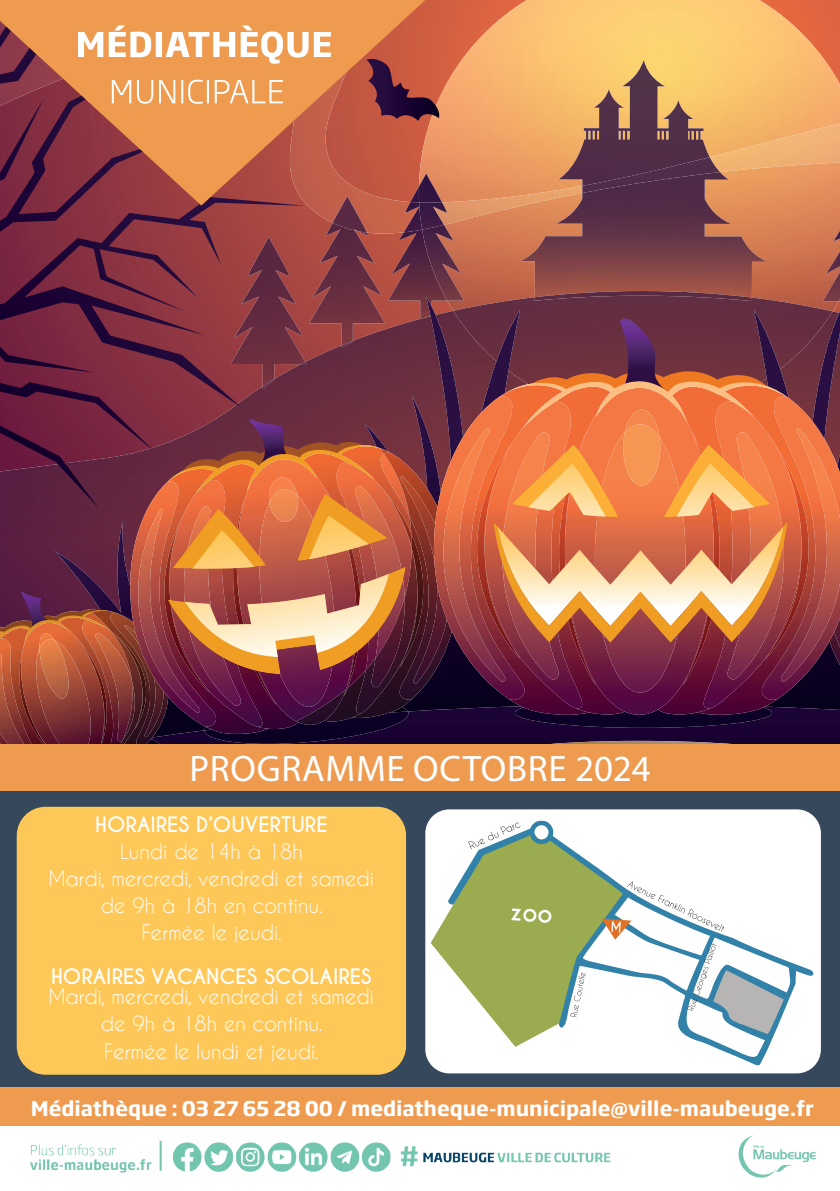
<style>
.page{position:relative;width:840px;height:1191px;background:#fff}
.page>*{position:absolute;margin:0;border:0;box-sizing:border-box;transform-origin:0 0}
.t1{font:37px "Myriad Pro";letter-spacing:.02em;color:#fff}
.t2{font:20px/26.8px "Caviar Dreams";color:#fff;text-align:center}
.t3{font:700 20px "Soho Gothic Pro";color:#fff}
.t4{font:700 20px "Caviar Dreams";color:#fff}
</style>
<div class="page">
<img style="left:463px;top:0;width:376px;height:310px">
<img style="left:463px;top:123px;width:376px;height:102px">
<img style="left:520px;top:296px;width:312px;height:14px">
<img style="left:388px;top:207px;width:30px;height:89px">
<img style="left:418px;top:207px;width:45px;height:89px">
<img style="left:403px;top:207px;width:19px;height:25px">
<img style="left:419px;top:207px;width:28px;height:23px">
<img style="left:309px;top:223px;width:76px;height:87px">
<img style="left:332px;top:207px;width:35px;height:26px">
<img style="left:822px;top:230px;width:17px;height:71px">
<img style="left:519px;top:60px;width:247px;height:237px">
<img style="left:582px;top:157px;width:137px;height:36px">
<img style="left:534px;top:291px;width:217px;height:10px">
<svg style="left:364px;top:296px;width:156px;height:14px;background:#954744"></svg>
<svg style="left:0;top:207px;width:306px;height:103px;background:#7d2f3f"></svg>
<img style="left:0;top:310px;width:839px;height:434px">
<svg style="left:0;top:0;width:481px;height:207px;background:#c16a4a"></svg>
<svg style="left:78px;top:26px;width:252px;height:38px"></svg>
<svg style="left:112px;top:80px;width:171px;height:24px;background:#f1b279"></svg>
<img style="left:12px;top:1125px;width:814px;height:53px">
<div style="left:0;top:1087px;width:839px;height:38px;background:#ee9a4f"></div>
<div style="left:0;top:744px;width:839px;height:48px;background:#ee9a4f"></div>
<div style="left:0;top:791px;width:839px;height:296px;background:#36485c"></div>
<div style="left:17px;top:806px;width:389px;height:268px;background:#fec859;border-radius:29px"></div>
<div style="left:425px;top:809px;width:395px;height:264px;background:#fff;border-radius:24px"></div>
<svg style="left:431px;top:917px;width:98px;height:129px;fill:#9bab4f"></svg>
<svg style="left:529px;top:820px;width:285px;height:246px"></svg>
<svg style="left:570px;top:972px;width:15px;height:45px"></svg>
<svg style="left:601px;top:881px;width:185px;height:157px"></svg>
<svg style="left:446px;top:822px;width:105px;height:101px"></svg>
<h1 class="t1" style="left:189px;top:745px;width:462px">PROGRAMME OCTOBRE 2024</h1>
<p class="t4" style="left:95px;top:812px;width:233px">HORAIRES D’OUVERTURE</p>
<p class="t2" style="left:49px;top:837px;width:326px">Lundi de 14h à 18h<br>Mardi, mercredi, vendredi et samedi de 9h à 18h en continu.<br>Fermée le jeudi.</p>
<p class="t4" style="left:51px;top:964px;width:322px">HORAIRES VACANCES SCOLAIRES</p>
<p class="t2" style="left:49px;top:982px;width:326px;line-height:27.6px">Mardi, mercredi, vendredi et samedi de 9h à 18h en continu.<br>Fermée le lundi et jeudi.</p>
<p class="t3" style="left:31px;top:1092px;width:784px">Médiathèque : 03 27 65 28 00 / mediatheque-municipale@ville-maubeuge.fr</p>
</div>
